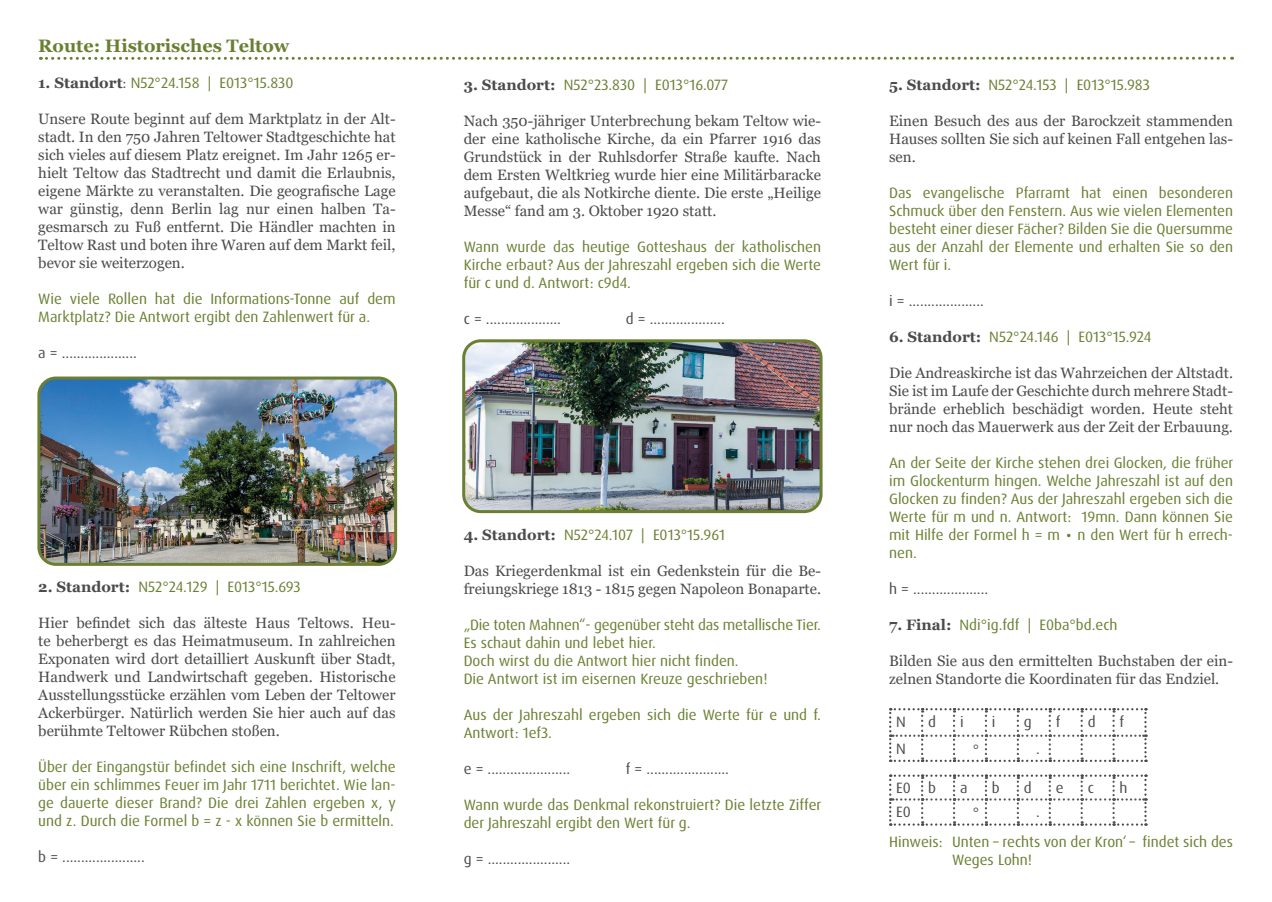
<style>
.page{position:relative;width:1272px;height:902px;background:#fff}
.page>*{position:absolute;margin:0;border:0;box-sizing:border-box;transform-origin:0 0}
.t1{font:700 18px "Georgia";color:#6a7f32}
.t2{font:15px/18px "Dax OT";color:#6a7f32}
.t3{font:15px/18px "Georgia";color:#4b4b4a;text-align:justify}
.t4{font:15px "Dax OT";color:#4b4b4a}
.s1{font-family:"Georgia";font-weight:700;color:#4b4b4a}
.s2{color:#4b4b4a}
</style>
<div class="page">
<svg style="left:40px;top:57px;width:1192px;height:3px"></svg>
<svg style="left:889px;top:708px;width:257px;height:53px"></svg>
<svg style="left:889px;top:774px;width:257px;height:51px"></svg>
<img style="left:466px;top:343px;width:355px;height:167px">
<div style="left:462px;top:339px;width:360px;height:174px;border:3px solid #6a7f32;border-radius:17px"></div>
<img style="left:41px;top:380px;width:352px;height:182px">
<div style="left:37px;top:376px;width:360px;height:190px;border:3px solid #6a7f32;border-radius:17px"></div>
<p class="t1" style="left:38px;top:34px;width:253px">Route: Historisches Teltow</p>
<p class="t2" style="left:38px;top:74px;width:257px"><span class="s1">1. Standort</span><span class="s2">:</span> N52°24.158 | E013°15.830</p>
<p class="t3" style="left:38px;top:110px;width:359px">Unsere Route beginnt auf dem Marktplatz in der Alt&shy;stadt. In den 750 Jahren Teltower Stadtgeschichte hat sich vieles auf diesem Platz ereignet. Im Jahr 1265 er&shy;hielt Teltow das Stadtrecht und damit die Erlaubnis, eigene Märkte zu veranstalten. Die geografische Lage war günstig, denn Berlin lag nur einen halben Ta&shy;gesmarsch zu Fuß entfernt. Die Händler machten in Teltow Rast und boten ihre Waren auf dem Markt feil, bevor sie weiterzogen.</p>
<p class="t2" style="left:38px;top:290px;width:359px">Wie viele Rollen hat die Informations-Tonne auf dem<br>Marktplatz? Die Antwort ergibt den Zahlenwert für a.</p>
<p class="t4" style="left:38px;top:343px;width:100px">a = ....................</p>
<p class="t2" style="left:38px;top:578px;width:264px"><span class="s1">2. Standort:</span> N52°24.129 | E013°15.693</p>
<p class="t3" style="left:38px;top:614px;width:359px">Hier befindet sich das älteste Haus Teltows. Heu&shy;te beherbergt es das Heimatmuseum. In zahlreichen Exponaten wird dort detailliert Auskunft über Stadt, Handwerk und Landwirtschaft gegeben. Historische Ausstellungsstücke erzählen vom Leben der Teltower Ackerbürger. Natürlich werden Sie hier auch auf das berühmte Teltower Rübchen stoßen.</p>
<p class="t2" style="left:38px;top:758px;width:359px;text-align:justify">Über der Eingangstür befindet sich eine Inschrift, welche über ein schlimmes Feuer im Jahr 1711 berichtet. Wie lan&shy;ge dauerte dieser Brand? Die drei Zahlen ergeben x, y und z. Durch die Formel b = z - x können Sie b ermitteln.</p>
<p class="t4" style="left:38px;top:847px;width:108px">b = ......................</p>
<p class="t2" style="left:463px;top:76px;width:266px"><span class="s1">3. Standort:</span> N52°23.830 | E013°16.077</p>
<p class="t3" style="left:463px;top:112px;width:359px">Nach 350-jähriger Unterbrechung bekam Teltow wie&shy;der eine katholische Kirche, da ein Pfarrer 1916 das Grundstück in der Ruhlsdorfer Straße kaufte. Nach dem Ersten Weltkrieg wurde hier eine Militärbaracke aufgebaut, die als Notkirche diente. Die erste „Heilige Messe“ fand am 3. Oktober 1920 statt.</p>
<p class="t2" style="left:463px;top:238px;width:359px;text-align:justify">Wann wurde das heutige Gotteshaus der katholischen Kirche erbaut? Aus der Jahreszahl ergeben sich die Werte für c und d. Antwort: c9d4.</p>
<p class="t4" style="left:463px;top:309px;width:99px">c = ....................</p>
<p class="t4" style="left:625px;top:309px;width:100px">d = ....................</p>
<p class="t2" style="left:463px;top:526px;width:263px"><span class="s1">4. Standort:</span> N52°24.107 | E013°15.961</p>
<p class="t3" style="left:463px;top:562px;width:359px">Das Kriegerdenkmal ist ein Gedenkstein für die Be&shy;freiungskriege 1813 - 1815 gegen Napoleon Bonaparte.</p>
<p class="t2" style="left:463px;top:616px;width:359px">„Die toten Mahnen“- gegenüber steht das metallische Tier.<br>Es schaut dahin und lebet hier.<br>Doch wirst du die Antwort hier nicht finden.<br>Die Antwort ist im eisernen Kreuze geschrieben!</p>
<p class="t2" style="left:463px;top:706px;width:359px">Aus der Jahreszahl ergeben sich die Werte für e und f.<br>Antwort: 1ef3.</p>
<p class="t4" style="left:463px;top:759px;width:108px">e = ......................</p>
<p class="t4" style="left:625px;top:759px;width:105px">f = ......................</p>
<p class="t2" style="left:463px;top:796px;width:359px">Wann wurde das Denkmal rekonstruiert? Die letzte Ziffer der Jahreszahl ergibt den Wert für g.</p>
<p class="t4" style="left:463px;top:849px;width:108px">g = ......................</p>
<p class="t2" style="left:889px;top:76px;width:262px"><span class="s1">5. Standort:</span> N52°24.153 | E013°15.983</p>
<p class="t3" style="left:889px;top:112px;width:345px">Einen Besuch des aus der Barockzeit stammenden Hauses sollten Sie sich auf keinen Fall entgehen las&shy;sen.</p>
<p class="t2" style="left:889px;top:184px;width:345px;text-align:justify">Das evangelische Pfarramt hat einen besonderen Schmuck über den Fenstern. Aus wie vielen Elementen besteht einer dieser Fächer? Bilden Sie die Quersumme aus der Anzahl der Elemente und erhalten Sie so den Wert für i.</p>
<p class="t4" style="left:889px;top:291px;width:96px">i = ....................</p>
<p class="t2" style="left:889px;top:328px;width:264px"><span class="s1">6. Standort:</span> N52°24.146 | E013°15.924</p>
<p class="t3" style="left:889px;top:364px;width:345px">Die Andreaskirche ist das Wahrzeichen der Altstadt.<br>Sie ist im Laufe der Geschichte durch mehrere Stadt&shy;brände erheblich beschädigt worden. Heute steht nur noch das Mauerwerk aus der Zeit der Erbauung.</p>
<p class="t2" style="left:889px;top:454px;width:346px;text-align:justify">An der Seite der Kirche stehen drei Glocken, die früher im Glockenturm hingen. Welche Jahreszahl ist auf den Glocken zu finden? Aus der Jahreszahl ergeben sich die Werte für m und n. Antwort: 19mn. Dann können Sie mit Hilfe der Formel h = m <sup>.</sup> n den Wert für h errech&shy;nen.</p>
<p class="t4" style="left:889px;top:579px;width:101px">h = ....................</p>
<p class="t2" style="left:889px;top:616px;width:230px"><span class="s1">7. Final:</span> Ndi°ig.fdf | E0ba°bd.ech</p>
<p class="t3" style="left:889px;top:652px;width:345px">Bilden Sie aus den ermittelten Buchstaben der ein&shy;zelnen Standorte die Koordinaten für das Endziel.</p>
<p class="t4" style="left:896px;top:712px;width:11px">N</p>
<p class="t4" style="left:928px;top:712px;width:9px">d</p>
<p class="t4" style="left:960px;top:712px;width:5px">i</p>
<p class="t4" style="left:991px;top:712px;width:5px">i</p>
<p class="t4" style="left:1023px;top:712px;width:9px">g</p>
<p class="t4" style="left:1055px;top:712px;width:6px">f</p>
<p class="t4" style="left:1087px;top:712px;width:9px">d</p>
<p class="t4" style="left:1119px;top:712px;width:6px">f</p>
<p class="t4" style="left:896px;top:738px;width:11px">N</p>
<p class="t4" style="left:972px;top:740px;width:8px">°</p>
<p class="t4" style="left:1036px;top:738px;width:5px">.</p>
<p class="t4" style="left:896px;top:778px;width:41px">E0 b</p>
<p class="t4" style="left:960px;top:778px;width:9px">a</p>
<p class="t4" style="left:991px;top:778px;width:9px">b</p>
<p class="t4" style="left:1023px;top:778px;width:9px">d</p>
<p class="t4" style="left:1055px;top:778px;width:9px">e</p>
<p class="t4" style="left:1087px;top:778px;width:8px">c</p>
<p class="t4" style="left:1119px;top:778px;width:10px">h</p>
<p class="t4" style="left:896px;top:802px;width:16px">E0</p>
<p class="t4" style="left:972px;top:803px;width:8px">°</p>
<p class="t4" style="left:1036px;top:802px;width:5px">.</p>
<p class="t2" style="left:952px;top:832px;width:282px;text-indent:-63px">Hinweis: Unten – rechts von der Kron‘ – findet sich des<br>Weges Lohn!</p>
</div>
